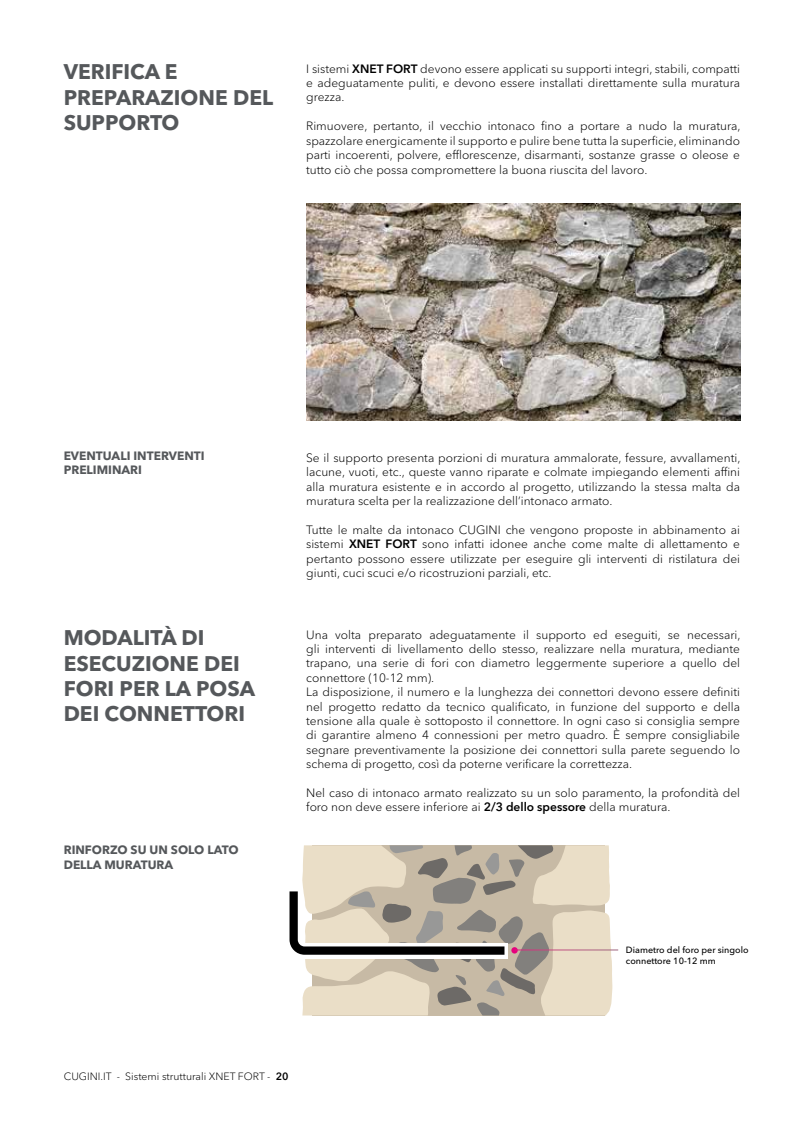
<style>
.page{position:relative;width:804px;height:1136px;background:#fff}
.page>*{position:absolute;margin:0;border:0;box-sizing:border-box;transform-origin:0 0}
.t1{font:700 21px/25.2px "Avenir Next World";color:#55585b}
.t2{font:300 12px/14.4px "Avenir Next World";color:#000;text-align:justify}
.t3{font:700 12px/14.4px "Avenir Next World";color:#55585b}
.t4{font:300 10.5px "Avenir Next World";color:#000}
.t5{font:500 9px/10.8px "Avenir Next World";color:#000}
.s1{font-weight:600}
</style>
<div class="page">
<img style="left:306px;top:204px;width:434px;height:217px">
<svg style="left:289px;top:845px;width:323px;height:170px;background:#c7bead"></svg>
<svg style="left:511px;top:947px;width:7px;height:6px"></svg>
<hr style="left:514px;top:949px;width:104px;height:1px;background:#fff">
<h1 class="t1" style="left:64px;top:60px;width:211px">VERIFICA E<br>PREPARAZIONE DEL<br>SUPPORTO</h1>
<p class="t2" style="left:306px;top:61px;width:435px">I sistemi <span class="s1">XNET FORT</span> devono essere applicati su supporti integri, stabili, compatti e adeguatamente puliti, e devono essere installati direttamente sulla muratura grezza.</p>
<p class="t2" style="left:306px;top:119px;width:436px">Rimuovere, pertanto, il vecchio intonaco fino a portare a nudo la muratura, spazzolare energicamente il supporto e pulire bene tutta la superficie, eliminando parti incoerenti, polvere, efflorescenze, disarmanti, sostanze grasse o oleose e tutto ciò che possa compromettere la buona riuscita del lavoro.</p>
<p class="t3" style="left:64px;top:448px;width:142px">EVENTUALI INTERVENTI<br>PRELIMINARI</p>
<h1 class="t1" style="left:64px;top:625px;width:193px">MODALITÀ DI<br>ESECUZIONE DEI<br>FORI PER LA POSA<br>DEI CONNETTORI</h1>
<p class="t3" style="left:64px;top:843px;width:176px">RINFORZO SU UN SOLO LATO<br>DELLA MURATURA</p>
<p class="t2" style="left:306px;top:450px;width:436px">Se il supporto presenta porzioni di muratura ammalorate, fessure, avvallamenti, lacune, vuoti, etc., queste vanno riparate e colmate impiegando elementi affini alla muratura esistente e in accordo al progetto, utilizzando la stessa malta da muratura scelta per la realizzazione dell’intonaco armato.</p>
<p class="t2" style="left:306px;top:522px;width:435px">Tutte le malte da intonaco CUGINI che vengono proposte in abbinamento ai sistemi <span class="s1">XNET FORT</span> sono infatti idonee anche come malte di allettamento e pertanto possono essere utilizzate per eseguire gli interventi di ristilatura dei giunti, cuci scuci e/o ricostruzioni parziali, etc.</p>
<p class="t2" style="left:306px;top:627px;width:436px;text-align:left">Una volta preparato adeguatamente il supporto ed eseguiti, se necessari, gli interventi di livellamento dello stesso, realizzare nella muratura, mediante trapano, una serie di fori con diametro leggermente superiore a quello del connettore (10-12 mm).<br>La disposizione, il numero e la lunghezza dei connettori devono essere definiti nel progetto redatto da tecnico qualificato, in funzione del supporto e della tensione alla quale è sottoposto il connettore. In ogni caso si consiglia sempre di garantire almeno 4 connessioni per metro quadro. È sempre consigliabile segnare preventivamente la posizione dei connettori sulla parete seguendo lo schema di progetto, così da poterne verificare la correttezza.</p>
<p class="t2" style="left:306px;top:785px;width:435px">Nel caso di intonaco armato realizzato su un solo paramento, la profondità del foro non deve essere inferiore ai <span class="s1">2/3 dello spessore</span> della muratura.</p>
<p class="t5" style="left:626px;top:944px;width:124px">Diametro del foro per singolo connettore 10-12 mm</p>
<p class="t4" style="left:64px;top:1067px;width:226px">CUGINI.IT - Sistemi strutturali XNET FORT - <span class="s1">20</span></p>
</div>
